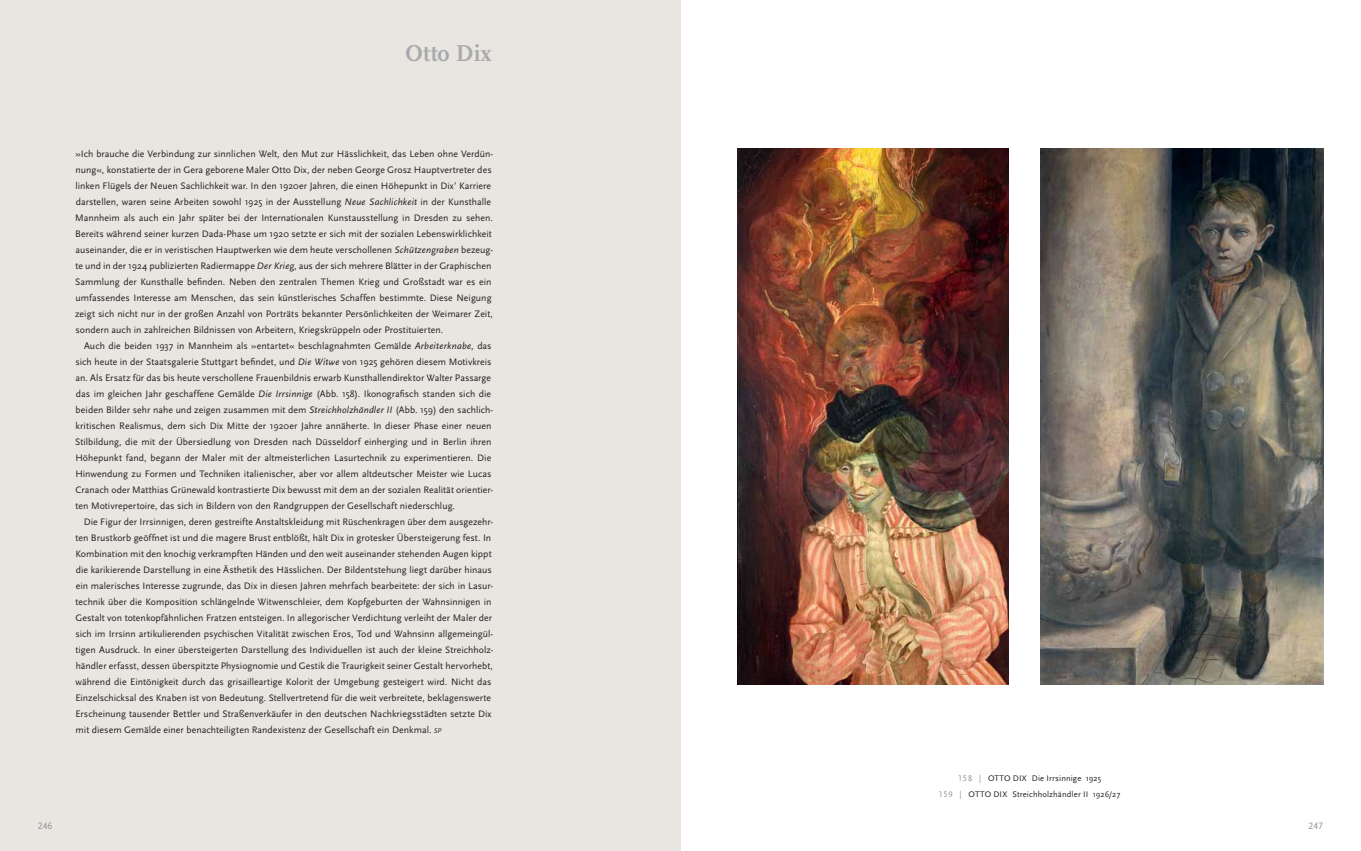
<style>
.page{position:relative;width:1361px;height:851px;background:#fff}
.page>*{position:absolute;margin:0;border:0;box-sizing:border-box;transform-origin:0 0}
.t1{font:700 24px "FF Scala";letter-spacing:.005em;color:#a7a9ac}
.t2{font:9.8px/16px "Scala Sans";color:#231f20}
.t3{font:9.8px "Scala Sans Caps";color:#939598}
.t4{font:8.5px/16px "Scala Sans";letter-spacing:.01em;color:#231f20;text-align:center}
.s1{font-style:italic}
.s2{font-style:italic;font-size:7px}
.s3{font-family:"Scala Sans Caps";color:#939598}
.s4{font-family:"Scala Sans Caps"}
</style>
<div class="page">
<div style="left:0;top:0;width:680px;height:850px;background:#e9e6e1"></div>
<img style="left:737px;top:149px;width:272px;height:536px">
<img style="left:1041px;top:149px;width:282px;height:536px">
<h1 class="t1" style="left:405px;top:41px;width:87px">Otto Dix</h1>
<p class="t2" style="left:75px;top:146px;width:419px">»Ich brauche die Verbindung zur sinnlichen Welt, den Mut zur Hässlichkeit, das Leben ohne Verdün&shy;nung«, konstatierte der in Gera geborene Maler Otto Dix, der neben George Grosz Hauptvertreter des linken Flügels der Neuen Sachlichkeit war. In den 1920er Jahren, die einen Höhepunkt in Dix’ Karriere darstellen, waren seine Arbeiten sowohl 1925 in der Ausstellung <span class="s1">Neue Sachlichkeit</span> in der Kunsthalle Mannheim als auch ein Jahr später bei der Internationalen Kunstausstellung in Dresden zu sehen.<br>Bereits während seiner kurzen Dada-Phase um 1920 setzte er sich mit der sozialen Lebenswirklichkeit auseinander, die er in veristischen Hauptwerken wie dem heute verschollenen <span class="s1">Schützengraben</span> bezeug&shy;te und in der 1924 publizierten Radiermappe <span class="s1">Der Krieg</span>, aus der sich mehrere Blätter in der Graphischen Sammlung der Kunsthalle befinden. Neben den zentralen Themen Krieg und Großstadt war es ein umfassendes Interesse am Menschen, das sein künstlerisches Schaffen bestimmte. Diese Neigung zeigt sich nicht nur in der großen Anzahl von Porträts bekannter Persönlichkeiten der Weimarer Zeit, sondern auch in zahlreichen Bildnissen von Arbeitern, Kriegskrüppeln oder Prostituierten.</p>
<p class="t2" style="left:75px;top:338px;width:419px;text-indent:9px">Auch die beiden 1937 in Mannheim als »entartet« beschlagnahmten Gemälde <span class="s1">Arbeiterknabe</span>, das sich heute in der Staatsgalerie Stuttgart befindet, und <span class="s1">Die Witwe</span> von 1925 gehören diesem Motivkreis an. Als Ersatz für das bis heute verschollene Frauenbildnis erwarb Kunsthallendirektor Walter Passarge das im gleichen Jahr geschaffene Gemälde <span class="s1">Die Irrsinnige</span> (Abb. 158). Ikonografisch standen sich die beiden Bilder sehr nahe und zeigen zusammen mit dem <span class="s1">Streichholzhändler II</span> (Abb. 159) den sachlich&shy;kritischen Realismus, dem sich Dix Mitte der 1920er Jahre annäherte. In dieser Phase einer neuen Stilbildung, die mit der Übersiedlung von Dresden nach Düsseldorf einherging und in Berlin ihren Höhepunkt fand, begann der Maler mit der altmeisterlichen Lasurtechnik zu experimentieren. Die Hinwendung zu Formen und Techniken italienischer, aber vor allem altdeutscher Meister wie Lucas Cranach oder Matthias Grünewald kontrastierte Dix bewusst mit dem an der sozialen Realität orientier&shy;ten Motivrepertoire, das sich in Bildern von den Randgruppen der Gesellschaft niederschlug.</p>
<p class="t2" style="left:75px;top:514px;width:419px;text-indent:9px">Die Figur der Irrsinnigen, deren gestreifte Anstaltskleidung mit Rüschenkragen über dem ausgezehr&shy;ten Brustkorb geöffnet ist und die magere Brust entblößt, hält Dix in grotesker Übersteigerung fest. In Kombination mit den knochig verkrampften Händen und den weit auseinander stehenden Augen kippt die karikierende Darstellung in eine Ästhetik des Hässlichen. Der Bildentstehung liegt darüber hinaus ein malerisches Interesse zugrunde, das Dix in diesen Jahren mehrfach bearbeitete: der sich in Lasur&shy;technik über die Komposition schlängelnde Witwenschleier, dem Kopfgeburten der Wahnsinnigen in Gestalt von totenkopfähnlichen Fratzen entsteigen. In allegorischer Verdichtung verleiht der Maler der sich im Irrsinn artikulierenden psychischen Vitalität zwischen Eros, Tod und Wahnsinn allgemeingül&shy;tigen Ausdruck. In einer übersteigerten Darstellung des Individuellen ist auch der kleine Streichholz&shy;händler erfasst, dessen überspitzte Physiognomie und Gestik die Traurigkeit seiner Gestalt hervorhebt, während die Eintönigkeit durch das grisailleartige Kolorit der Umgebung gesteigert wird. Nicht das Einzelschicksal des Knaben ist von Bedeutung. Stellvertretend für die weit verbreitete, beklagenswerte Erscheinung tausender Bettler und Straßenverkäufer in den deutschen Nachkriegsstädten setzte Dix mit diesem Gemälde einer benachteiligten Randexistenz der Gesellschaft ein Denkmal. <span class="s2">SP</span></p>
<p class="t4" style="left:939px;top:770px;width:183px"><span class="s3">158 |</span> <span class="s4">OTTO DIX</span> Die Irrsinnige 1925<br><span class="s3">159 |</span> <span class="s4">OTTO DIX</span> Streichholzhändler II 1926/27</p>
<p class="t3" style="left:38px;top:822px;width:16px">246</p>
<p class="t3" style="left:1308px;top:822px;width:16px">247</p>
</div>
